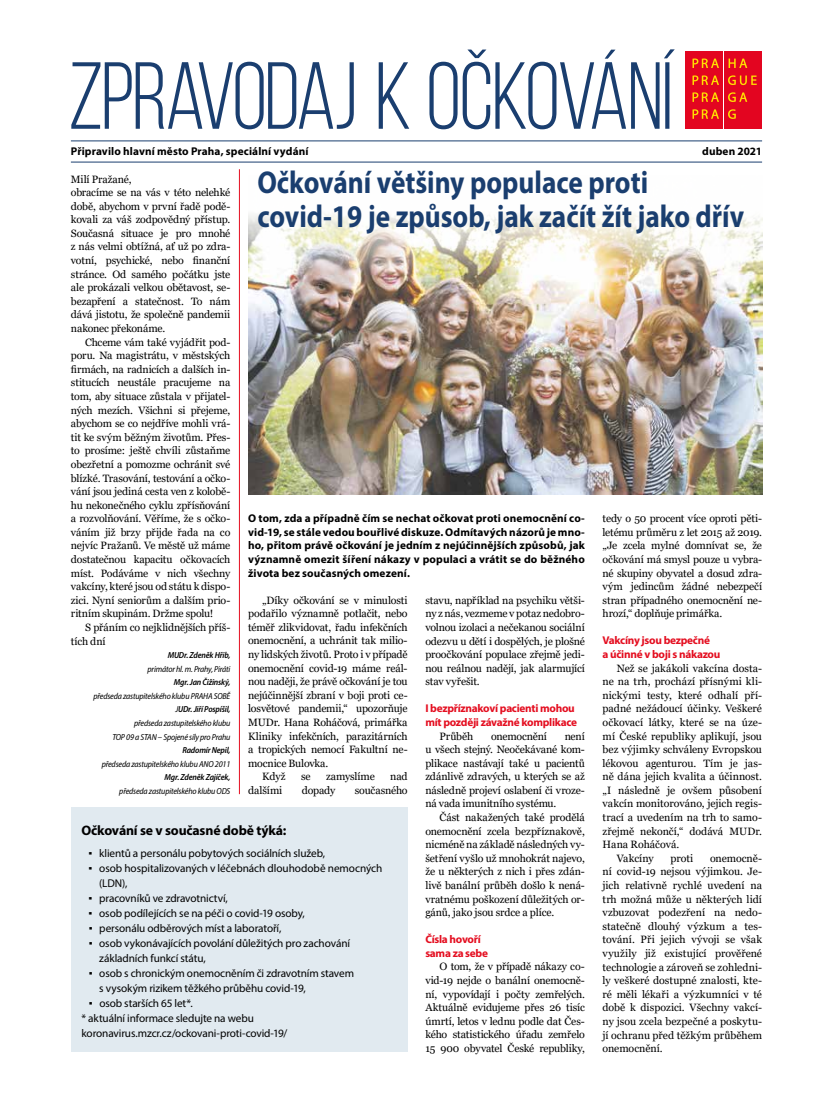
<style>
.page{position:relative;width:833px;height:1117px;background:#fff}
.page>*{position:absolute;margin:0;border:0;box-sizing:border-box;transform-origin:0 0}
.t1{font:94.88px "Bebas Neue";letter-spacing:-.025em;color:#1a3e6f;scale:.96 1}
.t2{font:700 31.62px/33.8px "Myriad Pro";color:#1a3e6f;scale:.86 1}
.t3{font:700 13.75px "Myriad Pro";letter-spacing:-.015em;color:#000}
.t4{font:11.25px/15px "Myriad Pro";letter-spacing:-.01em;color:#000}
.t5{font:700 11.25px/13.6px "Myriad Pro";letter-spacing:.01em;color:#000;text-align:justify}
.t6{font:700 11.25px/13.6px "Myriad Pro";letter-spacing:-.025em;color:#e40e20}
.t7{font:10.62px/13.6px "Georgia";letter-spacing:-.01em;color:#000;text-align:justify}
.t8{font:10.62px "Georgia";letter-spacing:.01em;color:#000}
.t9{font:italic semi-condensed 8.75px/13.6px "Myriad Pro";letter-spacing:-.02em;color:#000;text-align:right}
.t10{font:italic 600 semi-condensed 8.75px "Myriad Pro";letter-spacing:-.02em;color:#000}
.s1{font-weight:600}
.s2{font-family:"Georgia"}
</style>
<div class="page">
<img style="left:248px;top:214px;width:514px;height:281px">
<div style="left:685px;top:51px;width:38px;height:77px;background:#e30520"></div>
<div style="left:724px;top:51px;width:38px;height:77px;background:#e30520"></div>
<svg style="left:692px;top:58px;width:27px;height:10px"></svg>
<svg style="left:728px;top:59px;width:19px;height:9px"></svg>
<svg style="left:692px;top:75px;width:27px;height:10px"></svg>
<svg style="left:728px;top:75px;width:28px;height:10px"></svg>
<svg style="left:692px;top:92px;width:27px;height:10px"></svg>
<svg style="left:728px;top:92px;width:19px;height:10px"></svg>
<svg style="left:692px;top:109px;width:27px;height:10px"></svg>
<svg style="left:728px;top:109px;width:8px;height:10px"></svg>
<div style="left:71px;top:807px;width:336px;height:244px;background:#e1eaf0"></div>
<hr style="left:239px;top:169px;width:1px;height:625px;background:#e40e20">
<hr style="left:71px;top:141px;width:691px;height:1px;background:#1a3e6f">
<hr style="left:71px;top:162px;width:691px;height:1px;background:#1a3e6f">
<h1 class="t1" style="left:68px;top:45px;width:631px">ZPRAVODAJ K OČKOVÁNÍ</h1>
<p class="t5" style="left:71px;top:144px;width:239px">Připravilo hlavní město Praha, speciální vydání</p>
<p class="t5" style="left:702px;top:144px;width:61px">duben 2021</p>
<h2 class="t2" style="left:257px;top:165px;width:568px">Očkování většiny populace proti covid-19 je způsob, jak začít žít jako dřív</h2>
<p class="t7" style="left:71px;top:172px;width:161px;text-align:left">Milí Pražané,<br>obracíme se na vás v této nelehké době, abychom v první řadě podě&shy;kovali za váš zodpovědný přístup.<br>Současná situace je pro mnohé z nás velmi obtížná, ať už po zdra&shy;votní, psychické, nebo finanční stránce. Od samého počátku jste ale prokázali velkou obětavost, se&shy;bezapření a statečnost. To nám dává jistotu, že společně pandemii nakonec překonáme.</p>
<p class="t7" style="left:71px;top:335px;width:161px;text-indent:14px">Chceme vám také vyjádřit pod&shy;poru. Na magistrátu, v městských firmách, na radnicích a dalších in&shy;stitucích neustále pracujeme na tom, aby situace zůstala v přijatel&shy;ných mezích. Všichni si přejeme, abychom se co nejdříve mohli vrá&shy;tit ke svým běžným životům. Přes&shy;to prosíme: ještě chvíli zůstaňme obezřetní a pomozme ochránit své blízké. Trasování, testování a očko&shy;vání jsou jediná cesta ven z kolobě&shy;hu nekonečného cyklu zpřísňování a rozvolňování. Věříme, že s očko&shy;váním již brzy přijde řada na co nejvíc Pražanů. Ve městě už máme dostatečnou kapacitu očkovacích míst. Podáváme v nich všechny vakcíny, které jsou od státu k dispo&shy;zici. Nyní seniorům a dalším prio&shy;ritním skupinám. Držme spolu!</p>
<p class="t7" style="left:71px;top:620px;width:161px;text-indent:14px">S přáním co nejklidnějších příš&shy;tích dní</p>
<p class="t10" style="left:168px;top:649px;width:64px">MUDr. Zdeněk Hřib,</p>
<p class="t9" style="left:148px;top:661px;width:84px">primátor hl. m. Prahy, Piráti</p>
<p class="t10" style="left:174px;top:676px;width:58px">Mgr. Jan Čižinský,</p>
<p class="t9" style="left:93px;top:688px;width:138px">předseda zastupitelského klubu PRAHA SOBĚ J<span class="s1">UDr. Jiří Pospíšil,<br></span>předseda zastupitelského klubu<br>TOP 09 a STAN – Spojené síly pro Prahu</p>
<p class="t10" style="left:182px;top:744px;width:49px">Radomír Nepil,</p>
<p class="t9" style="left:102px;top:756px;width:130px">předseda zastupitelského klubu ANO 2011</p>
<p class="t10" style="left:165px;top:771px;width:67px">Mgr. Zdeněk Zajíček,</p>
<p class="t9" style="left:119px;top:783px;width:113px">předseda zastupitelského klubu ODS</p>
<p class="t7" style="left:602px;top:512px;width:161px">tedy o 50 procent více oproti pěti&shy;letému průměru z let 2015 až 2019. „Je zcela mylné domnívat se, že očkování má smysl pouze u vybra&shy;né skupiny obyvatel a dosud zdra&shy;vým jedincům žádné nebezpečí stran případného onemocnění ne&shy;hrozí,“ doplňuje primářka.</p>
<p class="t6" style="left:602px;top:633px;width:119px">Vakcíny jsou bezpečné<br>a účinné v boji s nákazou</p>
<p class="t7" style="left:617px;top:661px;width:147px">Než se jakákoli vakcína dosta-</p>
<p class="t7" style="left:602px;top:674px;width:161px">ne na trh, prochází přísnými kli-</p>
<p class="t8" style="left:602px;top:688px;width:161px">nickými testy, které odhalí pří-</p>
<p class="t7" style="left:602px;top:702px;width:161px">padné nežádoucí účinky. Veškeré</p>
<p class="t7" style="left:602px;top:715px;width:161px">očkovací látky, které se na úze-</p>
<p class="t7" style="left:602px;top:729px;width:161px">mí České republiky aplikují, jsou</p>
<p class="t7" style="left:602px;top:742px;width:161px">bez výjimky schváleny Evropskou</p>
<p class="t7" style="left:602px;top:756px;width:161px">lékovou agenturou. Tím je jas-</p>
<p class="t7" style="left:602px;top:769px;width:161px">ně dána jejich kvalita a účinnost.</p>
<p class="t7" style="left:602px;top:783px;width:161px">„I následně je ovšem působení</p>
<p class="t7" style="left:602px;top:797px;width:161px">vakcín monitorováno, jejich regis-</p>
<p class="t7" style="left:602px;top:810px;width:161px">trací a uvedením na trh to samo-</p>
<p class="t7" style="left:602px;top:824px;width:161px">zřejmě nekončí,“ dodává MUDr.</p>
<p class="t7" style="left:602px;top:837px;width:78px">Hana Roháčová.</p>
<p class="t7" style="left:617px;top:851px;width:39px">Vakcíny</p>
<p class="t7" style="left:670px;top:851px;width:24px">proti</p>
<p class="t5" style="left:248px;top:511px;width:338px">O tom, zda a případně čím se nechat očkovat proti onemocnění co&shy;vid-19, se stále vedou bouřlivé diskuze. Odmítavých názorů je mno&shy;ho, přitom právě očkování je jedním z nejúčinnějších způsobů, jak významně omezit šíření nákazy v populaci a vrátit se do běžného života bez současných omezení.</p>
<p class="t7" style="left:262px;top:593px;width:147px">„Díky očkování se v minulosti</p>
<p class="t7" style="left:248px;top:607px;width:161px">podařilo významně potlačit, nebo</p>
<p class="t7" style="left:248px;top:620px;width:161px">téměř zlikvidovat, řadu infekčních</p>
<p class="t7" style="left:248px;top:634px;width:161px">onemocnění, a uchránit tak milio-</p>
<p class="t7" style="left:248px;top:647px;width:161px">ny lidských životů. Proto i v případě</p>
<p class="t7" style="left:248px;top:661px;width:161px">onemocnění covid-19 máme reál-</p>
<p class="t7" style="left:248px;top:674px;width:161px">nou naději, že právě očkování je tou</p>
<p class="t7" style="left:248px;top:688px;width:161px">nejúčinnější zbraní v boji proti ce-</p>
<p class="t7" style="left:248px;top:702px;width:161px">losvětové pandemii,“ upozorňuje</p>
<p class="t7" style="left:248px;top:715px;width:161px">MUDr. Hana Roháčová, primářka</p>
<p class="t7" style="left:248px;top:729px;width:161px">Kliniky infekčních, parazitárních</p>
<p class="t7" style="left:248px;top:742px;width:161px">a tropických nemocí Fakultní ne-</p>
<p class="t7" style="left:248px;top:756px;width:82px">mocnice Bulovka.</p>
<p class="t7" style="left:262px;top:769px;width:25px">Když</p>
<p class="t7" style="left:301px;top:769px;width:11px">se</p>
<p class="t7" style="left:326px;top:769px;width:50px">zamyslíme</p>
<p class="t7" style="left:390px;top:769px;width:19px">nad</p>
<p class="t7" style="left:248px;top:783px;width:36px">dalšími</p>
<p class="t7" style="left:302px;top:783px;width:35px">dopady</p>
<p class="t7" style="left:355px;top:783px;width:54px">současného</p>
<p class="t7" style="left:425px;top:593px;width:161px">stavu, například na psychiku větši&shy;ny z nás, vezmeme v potaz nedobro&shy;volnou izolaci a nečekanou sociální odezvu u dětí i dospělých, je plošné proočkování populace zřejmě jedi&shy;nou reálnou nadějí, jak alarmující stav vyřešit.</p>
<p class="t6" style="left:425px;top:701px;width:153px">I bezpříznakoví pacienti mohou mít později závažné komplikace</p>
<p class="t7" style="left:439px;top:729px;width:35px">Průběh</p>
<p class="t7" style="left:491px;top:729px;width:57px">onemocnění</p>
<p class="t7" style="left:425px;top:729px;width:161px;text-indent:139px">není u všech stejný. Neočekávané kom&shy;plikace nastávají také u pacientů zdánlivě zdravých, u kterých se až následně projeví oslabení či vroze&shy;ná vada imunitního systému.</p>
<p class="t7" style="left:425px;top:810px;width:161px;text-indent:14px">Část nakažených také prodělá onemocnění zcela bezpříznakově, nicméně na základě následných vy&shy;šetření vyšlo už mnohokrát najevo, že u některých z nich i přes zdán&shy;livě banální průběh došlo k nená&shy;vratnému poškození důležitých or&shy;gánů, jako jsou srdce a plíce.</p>
<p class="t6" style="left:425px;top:932px;width:64px">Čísla hovoří sama za sebe</p>
<p class="t7" style="left:425px;top:959px;width:161px;text-indent:14px">O tom, že v případě nákazy co&shy;vid-19 nejde o banální onemocně&shy;ní, vypovídají i počty zemřelých.<br>Aktuálně evidujeme přes 26 tisíc úmrtí, letos v lednu podle dat Čes&shy;kého statistického úřadu zemřelo 15 900 obyvatel České republiky,</p>
<p class="t3" style="left:81px;top:820px;width:206px">Očkování se v současné době týká:</p>
<p class="t4" style="left:89px;top:845px;width:238px"><span class="s2">▪</span> klientů a personálu pobytových sociálních služeb,</p>
<p class="t4" style="left:99px;top:860px;width:285px;text-indent:-11px"><span class="s2">▪</span> osob hospitalizovaných v léčebnách dlouhodobě nemocných (LDN),</p>
<p class="t4" style="left:89px;top:890px;width:141px"><span class="s2">▪</span> pracovníků ve zdravotnictví,</p>
<p class="t4" style="left:89px;top:905px;width:218px"><span class="s2">▪</span> osob podílejících se na péči o covid-19 osoby,</p>
<p class="t4" style="left:89px;top:920px;width:194px"><span class="s2">▪</span> personálu odběrových míst a laboratoří,</p>
<p class="t4" style="left:99px;top:935px;width:252px;text-indent:-11px"><span class="s2">▪</span> osob vykonávajících povolání důležitých pro zachování základních funkcí státu,</p>
<p class="t4" style="left:99px;top:965px;width:256px;text-indent:-11px"><span class="s2">▪</span> osob s chronickým onemocněním či zdravotním stavem s vysokým rizikem těžkého průběhu covid-19,</p>
<p class="t4" style="left:82px;top:995px;width:207px;text-indent:7px"><span class="s2">▪</span> osob starších 65 let*.<br>* aktuální informace sledujte na webu koronavirus.mzcr.cz/ockovani-proti-covid-19/</p>
<p class="t7" style="left:602px;top:851px;width:161px;text-indent:107px">onemocně&shy;ní covid-19 nejsou výjimkou. Je&shy;jich relativně rychlé uvedení na trh možná může u některých lidí vzbuzovat podezření na nedo&shy;statečně dlouhý výzkum a tes&shy;tování. Při jejich vývoji se však využily již existující prověřené technologie a zároveň se zohledni&shy;ly veškeré dostupné znalosti, kte&shy;ré měli lékaři a výzkumníci v té době k dispozici. Všechny vakcí&shy;ny jsou zcela bezpečné a poskytu&shy;jí ochranu před těžkým průběhem onemocnění.</p>
</div>
